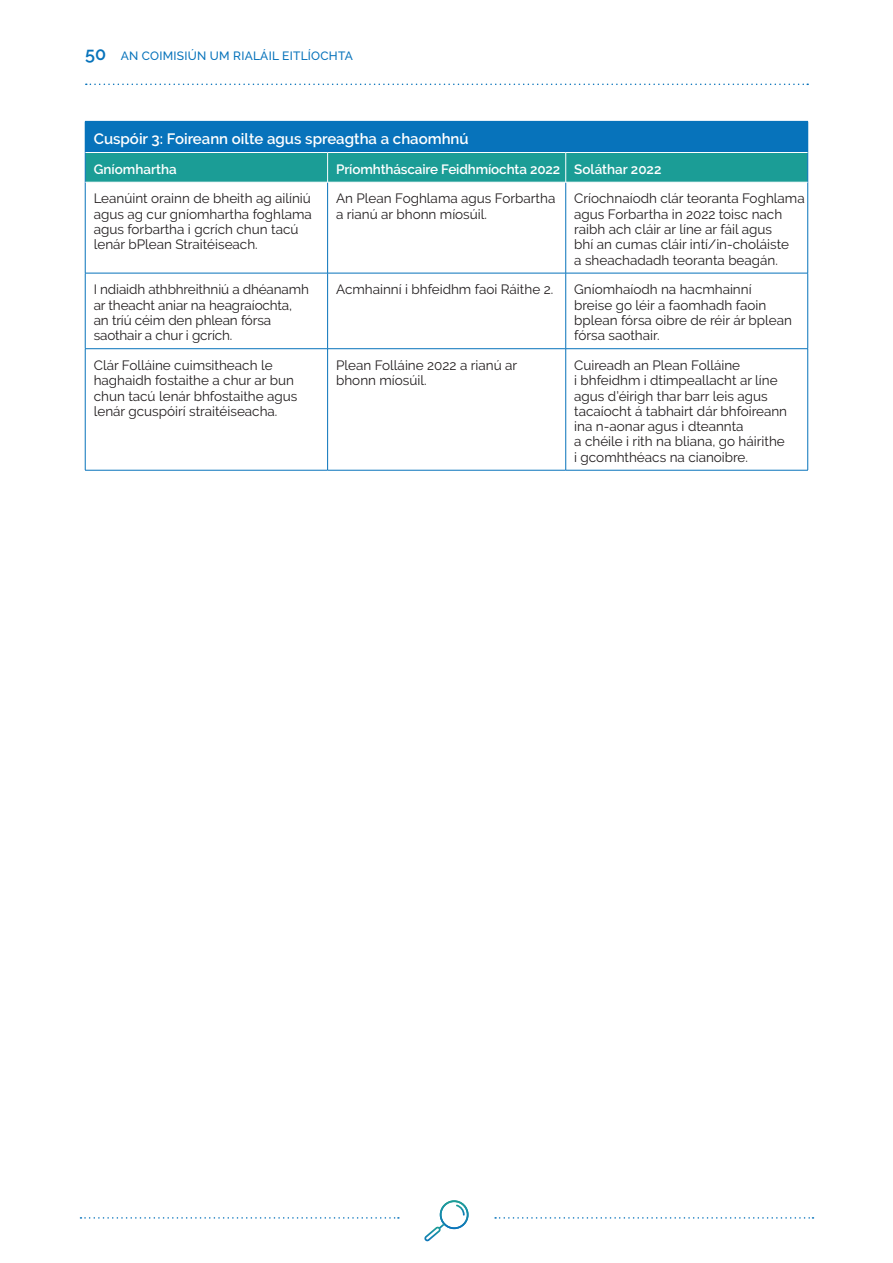
<style>
.page{position:relative;width:893px;height:1263px;background:#fff}
.page>*{position:absolute;margin:0;border:0;box-sizing:border-box;transform-origin:0 0}
.t1{font:600 15px "Raleway";color:#fff}
._5__CAR_Body_Text{font:13.5px/15.3px "Raleway";color:#231f20}
.t2{font:600 13.5px "Raleway";letter-spacing:-.01em;color:#fff}
.t3{font:500 12px "Raleway";letter-spacing:.02em;color:#0773bb}
.s1{font-weight:600;font-size:18px}
</style>
<div class="page">
<svg style="left:424px;top:1200px;width:45px;height:41px"></svg>
<svg style="left:86px;top:84px;width:722px;height:1px"></svg>
<svg style="left:80px;top:1217px;width:319px;height:2px"></svg>
<svg style="left:495px;top:1217px;width:318px;height:2px"></svg>
<div style="left:85px;top:121px;width:723px;height:31px;background:#0773bb"></div>
<hr style="left:85px;top:182px;width:1px;height:91px;background:#0773bb">
<hr style="left:327px;top:182px;width:1px;height:91px;background:#0773bb">
<hr style="left:565px;top:182px;width:1px;height:91px;background:#0773bb">
<hr style="left:807px;top:182px;width:1px;height:91px;background:#0773bb">
<hr style="left:85px;top:273px;width:243px;height:1px;background:#0773bb">
<hr style="left:85px;top:273px;width:1px;height:75px;background:#0773bb">
<hr style="left:328px;top:273px;width:238px;height:1px;background:#0773bb">
<hr style="left:327px;top:273px;width:1px;height:75px;background:#0773bb">
<hr style="left:566px;top:273px;width:242px;height:1px;background:#0773bb">
<hr style="left:565px;top:273px;width:1px;height:75px;background:#0773bb">
<hr style="left:807px;top:273px;width:1px;height:75px;background:#0773bb">
<hr style="left:85px;top:348px;width:243px;height:1px;background:#0773bb">
<hr style="left:328px;top:348px;width:238px;height:1px;background:#0773bb">
<hr style="left:327px;top:349px;width:1px;height:121px;background:#0773bb">
<hr style="left:566px;top:348px;width:242px;height:1px;background:#0773bb">
<hr style="left:565px;top:349px;width:1px;height:121px;background:#0773bb">
<hr style="left:807px;top:349px;width:1px;height:121px;background:#0773bb">
<svg style="left:85px;top:152px;width:723px;height:30px;background:#25a19a"></svg>
<hr style="left:85px;top:182px;width:243px;height:1px;background:#fff">
<hr style="left:328px;top:182px;width:238px;height:1px;background:#fff">
<hr style="left:85px;top:349px;width:1px;height:121px;background:#0773bb">
<hr style="left:85px;top:470px;width:243px;height:1px;background:#0773bb">
<hr style="left:328px;top:470px;width:238px;height:1px;background:#0773bb">
<hr style="left:566px;top:470px;width:242px;height:1px;background:#0773bb">
<p class="t3" style="left:85px;top:49px;width:269px"><span class="s1">50</span> AN COIMISIÚN UM RIALÁIL EITLÍOCHTA</p>
<h3 class="t1" style="left:94px;top:130px;width:376px">Cuspóir 3: Foireann oilte agus spreagtha a chaomhnú</h3>
<p class="t2" style="left:94px;top:161px;width:85px">Gníomhartha</p>
<p class="t2" style="left:336px;top:161px;width:226px">Príomhtháscaire Feidhmíochta 2022</p>
<p class="t2" style="left:574px;top:161px;width:89px">Soláthar 2022</p>
<p class="_5__CAR_Body_Text" style="left:94px;top:191px;width:220px">Leanúint orainn de bheith ag ailíniú agus ag cur gníomhartha foghlama agus forbartha i gcrích chun tacú lenár bPlean Straitéiseach.</p>
<p class="_5__CAR_Body_Text" style="left:336px;top:191px;width:221px">An Plean Foghlama agus Forbartha a rianú ar bhonn míosúil.</p>
<p class="_5__CAR_Body_Text" style="left:574px;top:191px;width:232px">Críochnaíodh clár teoranta Foghlama agus Forbartha in 2022 toisc nach raibh ach cláir ar líne ar fáil agus<br>bhí an cumas cláir intí/in-choláiste<br>a sheachadadh teoranta beagán.</p>
<p class="_5__CAR_Body_Text" style="left:94px;top:282px;width:217px">I ndiaidh athbhreithniú a dhéanamh ar theacht aniar na heagraíochta, an tríú céim den phlean fórsa saothair a chur i gcrích.</p>
<p class="_5__CAR_Body_Text" style="left:336px;top:282px;width:219px">Acmhainní i bhfeidhm faoi Ráithe 2.</p>
<p class="_5__CAR_Body_Text" style="left:574px;top:282px;width:219px">Gníomhaíodh na hacmhainní breise go léir a faomhadh faoin bplean fórsa oibre de réir ár bplean fórsa saothair.</p>
<p class="_5__CAR_Body_Text" style="left:94px;top:357px;width:205px">Clár Folláine cuimsitheach le haghaidh fostaithe a chur ar bun chun tacú lenár bhfostaithe agus lenár gcuspóirí straitéiseacha.</p>
<p class="_5__CAR_Body_Text" style="left:336px;top:357px;width:183px">Plean Folláine 2022 a rianú ar bhonn míosúil.</p>
<p class="_5__CAR_Body_Text" style="left:574px;top:357px;width:214px">Cuireadh an Plean Folláine<br>i bhfeidhm i dtimpeallacht ar líne agus d’éirigh thar barr leis agus tacaíocht á tabhairt dár bhfoireann ina n-aonar agus i dteannta<br>a chéile i rith na bliana, go háirithe i gcomhthéacs na cianoibre.</p>
</div>
